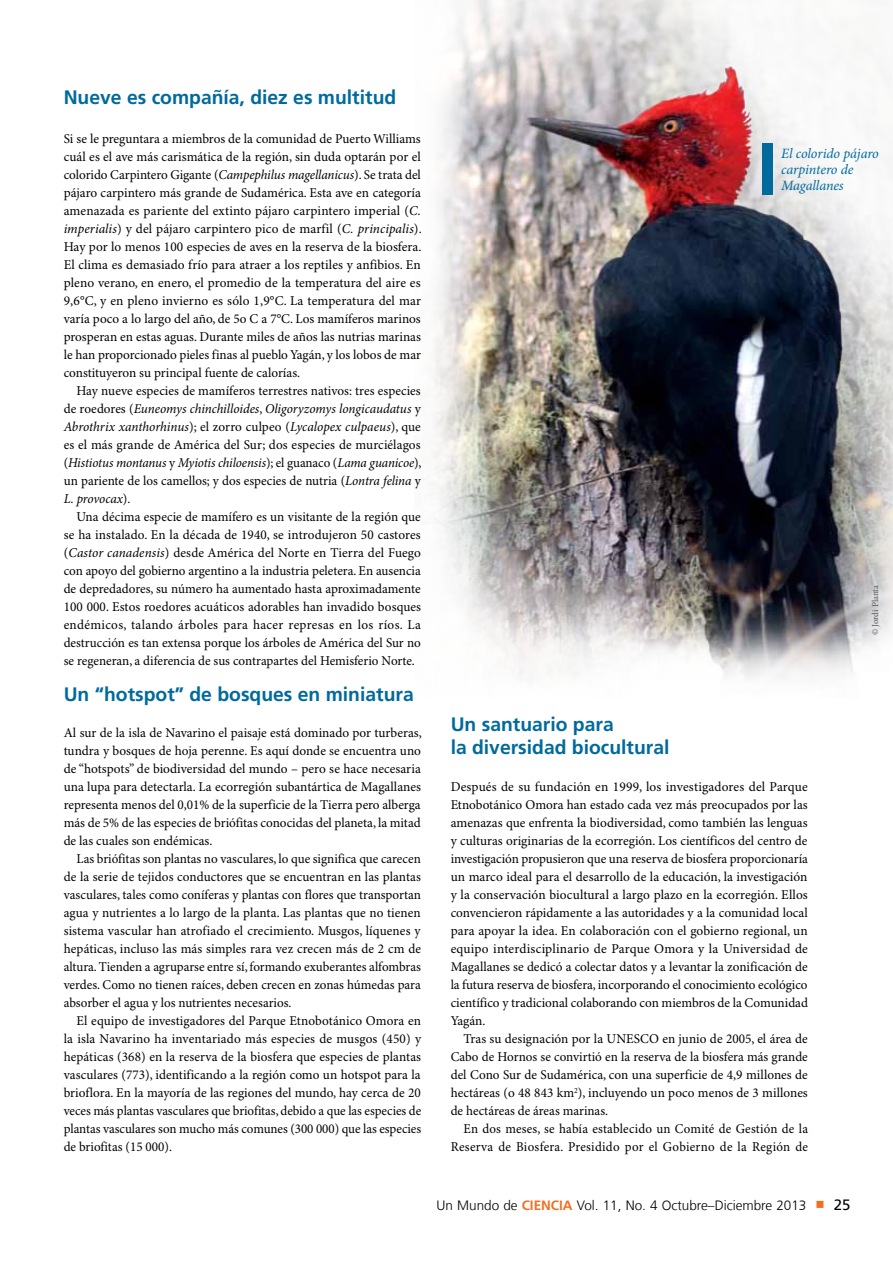
<style>
.page{position:relative;width:893px;height:1263px;background:#fff}
.page>*{position:absolute;margin:0;border:0;box-sizing:border-box;transform-origin:0 0}
.t1{font:700 19.5px/22.5px "Frutiger LT Com";color:#006a9d}
.t2{font:italic 14.25px/15.8px "Minion Pro";letter-spacing:-.005em;color:#006a9d}
.t3{font:13.5px/18px "Minion Pro";color:#000;text-align:justify}
.t4{font:13.5px/18px "Minion Pro";letter-spacing:.02em;color:#000;text-align:right;scale:.96 1}
.t5{font:300 13.5px "Frutiger LT Com";color:#000}
.t6{font:9px "Minion Pro";letter-spacing:-.01em;color:#58595b}
.s1{font-style:italic}
.s2{font-weight:700;color:#f36f21}
.s3{color:#f36f21}
.s4{font-weight:400;font-size:15px}
</style>
<div class="page">
<img style="left:432px;top:0;width:461px;height:678px">
<div style="left:762px;top:143px;width:11px;height:51px;background:#006a9d"></div>
<h1 class="t1" style="left:64px;top:86px;width:334px">Nueve es compañía, diez es multitud</h1>
<p class="t3" style="left:64px;top:131px;width:360px">Si se le preguntara a miembros de la comunidad de Puerto Williams cuál es el ave más carismática de la región, sin duda optarán por el colorido Carpintero Gigante (<span class="s1">Campephilus magellanicus</span>). Se trata del pájaro carpintero más grande de Sudamérica. Esta ave en categoría amenazada es pariente del extinto pájaro carpintero imperial (<span class="s1">C. imperialis</span>) y del pájaro carpintero pico de marfil (<span class="s1">C. principalis</span>).<br>Hay por lo menos 100 especies de aves en la reserva de la biosfera.<br>El clima es demasiado frío para atraer a los reptiles y anfibios. En pleno verano, en enero, el promedio de la temperatura del aire es 9,6°C, y en pleno invierno es sólo 1,9°C. La temperatura del mar varía poco a lo largo del año, de 5o C a 7°C. Los mamíferos marinos prosperan en estas aguas. Durante miles de años las nutrias marinas le han proporcionado pieles finas al pueblo Yagán, y los lobos de mar constituyeron su principal fuente de calorías.</p>
<p class="t3" style="left:64px;top:383px;width:359px;text-indent:13px">Hay nueve especies de mamíferos terrestres nativos: tres especies de roedores (<span class="s1">Euneomys chinchilloides</span>, <span class="s1">Oligoryzomys longicaudatus</span> y <span class="s1">Abrothrix xanthorhinus</span>); el zorro culpeo (<span class="s1">Lycalopex culpaeus</span>), que es el más grande de América del Sur; dos especies de murciélagos (<span class="s1">Histiotus montanus</span> y <span class="s1">Myiotis chiloensis</span>); el guanaco (<span class="s1">Lama guanicoe</span>), un pariente de los camellos; y dos especies de nutria (<span class="s1">Lontra felina</span> y <span class="s1">L. provocax</span>).</p>
<p class="t3" style="left:64px;top:509px;width:359px;text-indent:13px">Una décima especie de mamífero es un visitante de la región que se ha instalado. En la década de 1940, se introdujeron 50 castores (<span class="s1">Castor canadensis</span>) desde América del Norte en Tierra del Fuego con apoyo del gobierno argentino a la industria peletera. En ausencia de depredadores, su número ha aumentado hasta aproximadamente 100 000. Estos roedores acuáticos adorables han invadido bosques endémicos, talando árboles para hacer represas en los ríos. La destrucción es tan extensa porque los árboles de América del Sur no se regeneran, a diferencia de sus contrapartes del Hemisferio Norte.</p>
<h1 class="t1" style="left:64px;top:683px;width:351px">Un “hotspot” de bosques en miniatura</h1>
<p class="t3" style="left:64px;top:725px;width:360px">Al sur de la isla de Navarino el paisaje está dominado por turberas, tundra y bosques de hoja perenne. Es aquí donde se encuentra uno de “hotspots” de biodiversidad del mundo – pero se hace necesaria una lupa para detectarla. La ecorregión subantártica de Magallanes representa menos del 0,01% de la superficie de la Tierra pero alberga más de 5% de las especies de briófitas conocidas del planeta, la mitad de las cuales son endémicas.</p>
<p class="t3" style="left:64px;top:851px;width:359px;text-indent:13px">Las briófitas son plantas no vasculares, lo que significa que carecen de la serie de tejidos conductores que se encuentran en las plantas vasculares, tales como coníferas y plantas con flores que transportan agua y nutrientes a lo largo de la planta. Las plantas que no tienen sistema vascular han atrofiado el crecimiento. Musgos, líquenes y hepáticas, incluso las más simples rara vez crecen más de 2 cm de altura. Tienden a agruparse entre sí, formando exuberantes alfombras verdes. Como no tienen raíces, deben crecen en zonas húmedas para absorber el agua y los nutrientes necesarios.</p>
<p class="t3" style="left:64px;top:1013px;width:359px;text-indent:13px">El equipo de investigadores del Parque Etnobotánico Omora en la isla Navarino ha inventariado más especies de musgos (450) y hepáticas (368) en la reserva de la biosfera que especies de plantas vasculares (773), identificando a la región como un hotspot para la brioflora. En la mayoría de las regiones del mundo, hay cerca de 20 veces más plantas vasculares que briofitas, debido a que las especies de plantas vasculares son mucho más comunes (300 000) que las especies de briofitas (15 000).</p>
<p class="t2" style="left:781px;top:146px;width:99px">El colorido pájaro carpintero de<br>Magallanes</p>
<h1 class="t1" style="left:451px;top:713px;width:220px">Un santuario para<br>la diversidad biocultural</h1>
<p class="t3" style="left:451px;top:779px;width:359px">Después de su fundación en 1999, los investigadores del Parque Etnobotánico Omora han estado cada vez más preocupados por las amenazas que enfrenta la biodiversidad, como también las lenguas y culturas originarias de la ecorregión. Los científicos del centro de investigación propusieron que una reserva de biosfera proporcionaría un marco ideal para el desarrollo de la educación, la investigación y la conservación biocultural a largo plazo en la ecorregión. Ellos convencieron rápidamente a las autoridades y a la comunidad local para apoyar la idea. En colaboración con el gobierno regional, un equipo interdisciplinario de Parque Omora y la Universidad de Magallanes se dedicó a colectar datos y a levantar la zonificación de la futura reserva de biosfera, incorporando el conocimiento ecológico científico y tradicional colaborando con miembros de la Comunidad Yagán.</p>
<p class="t3" style="left:451px;top:1031px;width:359px;text-indent:13px">Tras su designación por la UNESCO en junio de 2005, el área de Cabo de Hornos se convirtió en la reserva de la biosfera más grande del Cono Sur de Sudamérica, con una superficie de 4,9 millones de hectáreas (o 48 843 km<sup>2</sup>), incluyendo un poco menos de 3 millones de hectáreas de áreas marinas.</p>
<p class="t4" style="left:451px;top:1121px;width:374px">En dos meses, se había establecido un Comité de Gestión de la<br>Reserva de Biosfera. Presidido por el Gobierno de la Región de</p>
<p class="t6" style="left:870px;top:635px;width:52px;rotate:-90deg">© Jordi Planta</p>
<p class="t5" style="left:437px;top:1197px;width:415px">Un Mundo de <span class="s2">CIENCIA</span> Vol. 11, No. 4 Octubre–Diciembre 2013 <span class="s3">○</span> <span class="s4">25</span></p>
</div>
